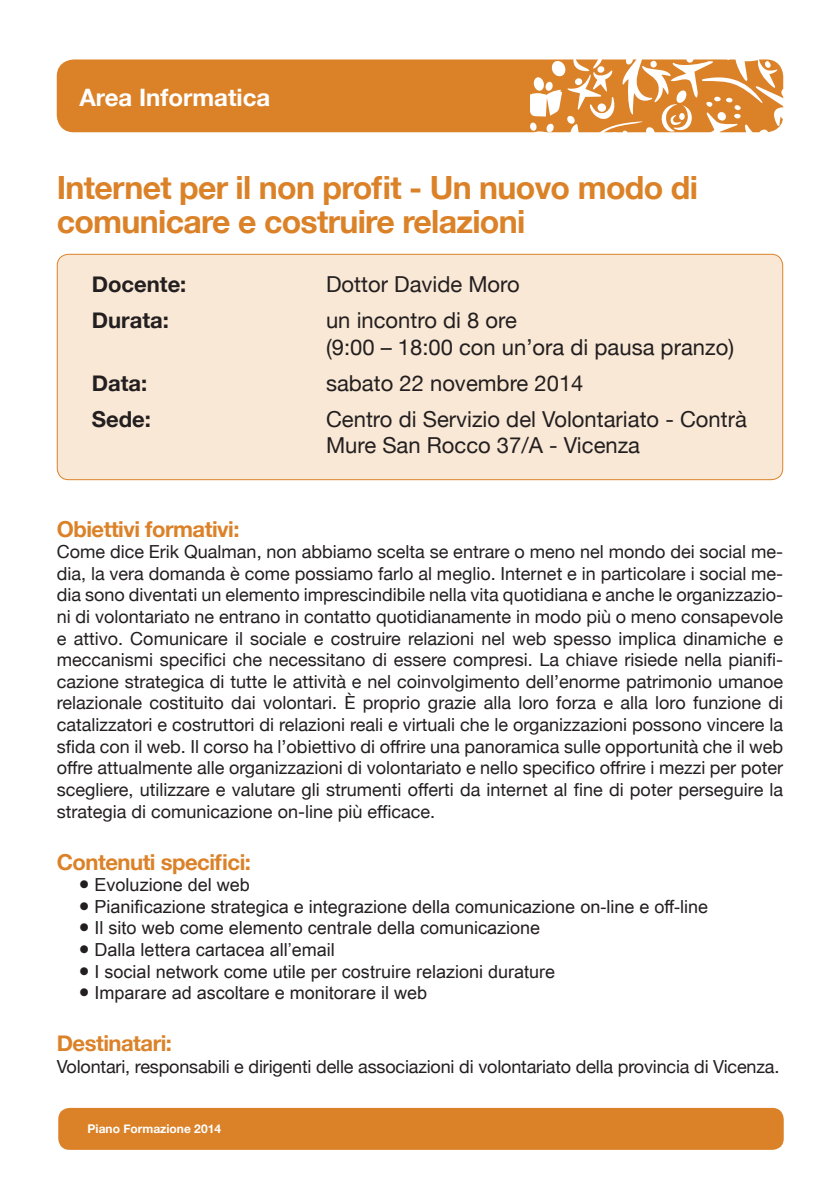
<style>
.page{position:relative;width:840px;height:1191px;background:#fff}
.page>*{position:absolute;margin:0;border:0;box-sizing:border-box;transform-origin:0 0}
.Bando_Blu_-_Copia_2{font:700 32px/34px "Helvetica Neue";letter-spacing:-.02em;color:#db8229}
.text{font:700 24px "Helvetica Neue";color:#fff}
.t1{font:22px/26px "Helvetica Neue";color:#231f20}
.Bando_Blu_-_Copia{font:700 22px "Helvetica Neue";letter-spacing:-.02em;color:#db8229}
.t2{font:700 22px "Helvetica Neue";color:#231f20}
.text-2{font:18px/21.6px "Helvetica Neue";letter-spacing:-.01em;color:#231f20;text-align:justify}
.text-3{font:18px "Arial Unicode MS";color:#231f20}
.t3{font:700 12px "Helvetica Neue";color:#fff}
</style>
<div class="page">
<div style="left:58px;top:1107px;width:725px;height:42px;background:#db8229;border-radius:11px"></div>
<div style="left:57px;top:254px;width:725px;height:226px;background:#f9e8d5;border-radius:11px"></div>
<div style="left:57px;top:254px;width:725px;height:226px;border:1px solid #db8229;border-radius:11px"></div>
<div style="left:57px;top:59px;width:725px;height:73px;background:#db8229;border-radius:17px"></div>
<svg style="left:530px;top:59px;width:254px;height:74px"></svg>
<p class="text" style="left:79px;top:78px;width:192px">Area Informatica</p>
<p class="Bando_Blu_-_Copia_2" style="left:57px;top:172px;width:642px">Internet per il non profit - Un nuovo modo di comunicare e costruire relazioni</p>
<p class="t2" style="left:92px;top:267px;width:96px">Docente:</p>
<p class="t1" style="left:326px;top:273px;width:195px">Dottor Davide Moro</p>
<p class="t2" style="left:92px;top:303px;width:79px">Durata:</p>
<p class="t1" style="left:326px;top:309px;width:192px">un incontro di 8 ore</p>
<p class="t1" style="left:326px;top:335px;width:409px">(9:00 – 18:00 con un’ora di pausa pranzo)</p>
<p class="t2" style="left:92px;top:366px;width:57px">Data:</p>
<p class="t1" style="left:326px;top:371px;width:259px">sabato 22 novembre 2014</p>
<p class="t2" style="left:92px;top:402px;width:61px">Sede:</p>
<p class="t1" style="left:326px;top:407px;width:422px">Centro di Servizio del Volontariato - Contrà<br>Mure San Rocco 37/A - Vicenza</p>
<p class="Bando_Blu_-_Copia" style="left:57px;top:511px;width:184px">Obiettivi formativi:</p>
<p class="text-2" style="left:57px;top:542px;width:727px">Come dice Erik Qualman, non abbiamo scelta se entrare o meno nel mondo dei social me&shy;dia, la vera domanda è come possiamo farlo al meglio. Internet e in particolare i social me&shy;dia sono diventati un elemento imprescindibile nella vita quotidiana e anche le organizzazio&shy;ni di volontariato ne entrano in contatto quotidianamente in modo più o meno consapevole e attivo. Comunicare il sociale e costruire relazioni nel web spesso implica dinamiche e meccanismi specifici che necessitano di essere compresi. La chiave risiede nella pianifi&shy;cazione strategica di tutte le attività e nel coinvolgimento dell’enorme patrimonio umanoe relazionale costituito dai volontari. È proprio grazie alla loro forza e alla loro funzione di catalizzatori e costruttori di relazioni reali e virtuali che le organizzazioni possono vincere la sfida con il web. Il corso ha l’obiettivo di offrire una panoramica sulle opportunità che il web offre attualmente alle organizzazioni di volontariato e nello specifico offrire i mezzi per poter scegliere, utilizzare e valutare gli strumenti offerti da internet al fine di poter perseguire la strategia di comunicazione on-line più efficace.</p>
<p class="Bando_Blu_-_Copia" style="left:57px;top:844px;width:196px">Contenuti specifici:</p>
<p class="text-3" style="left:79px;top:871px;width:172px">● Evoluzione del web</p>
<p class="text-3" style="left:79px;top:893px;width:630px">● Pianificazione strategica e integrazione della comunicazione on-line e off-line</p>
<p class="text-3" style="left:79px;top:915px;width:462px">● Il sito web come elemento centrale della comunicazione</p>
<p class="text-3" style="left:79px;top:936px;width:257px">● Dalla lettera cartacea all’email</p>
<p class="text-3" style="left:79px;top:958px;width:477px">● I social network come utile per costruire relazioni durature</p>
<p class="text-3" style="left:79px;top:979px;width:349px">● Imparare ad ascoltare e monitorare il web</p>
<p class="Bando_Blu_-_Copia" style="left:57px;top:1026px;width:117px">Destinatari:</p>
<p class="text-2" style="left:57px;top:1056px;width:723px">Volontari, responsabili e dirigenti delle associazioni di volontariato della provincia di Vicenza.</p>
<p class="t3" style="left:87px;top:1119px;width:135px">Piano Formazione 2014</p>
</div>
